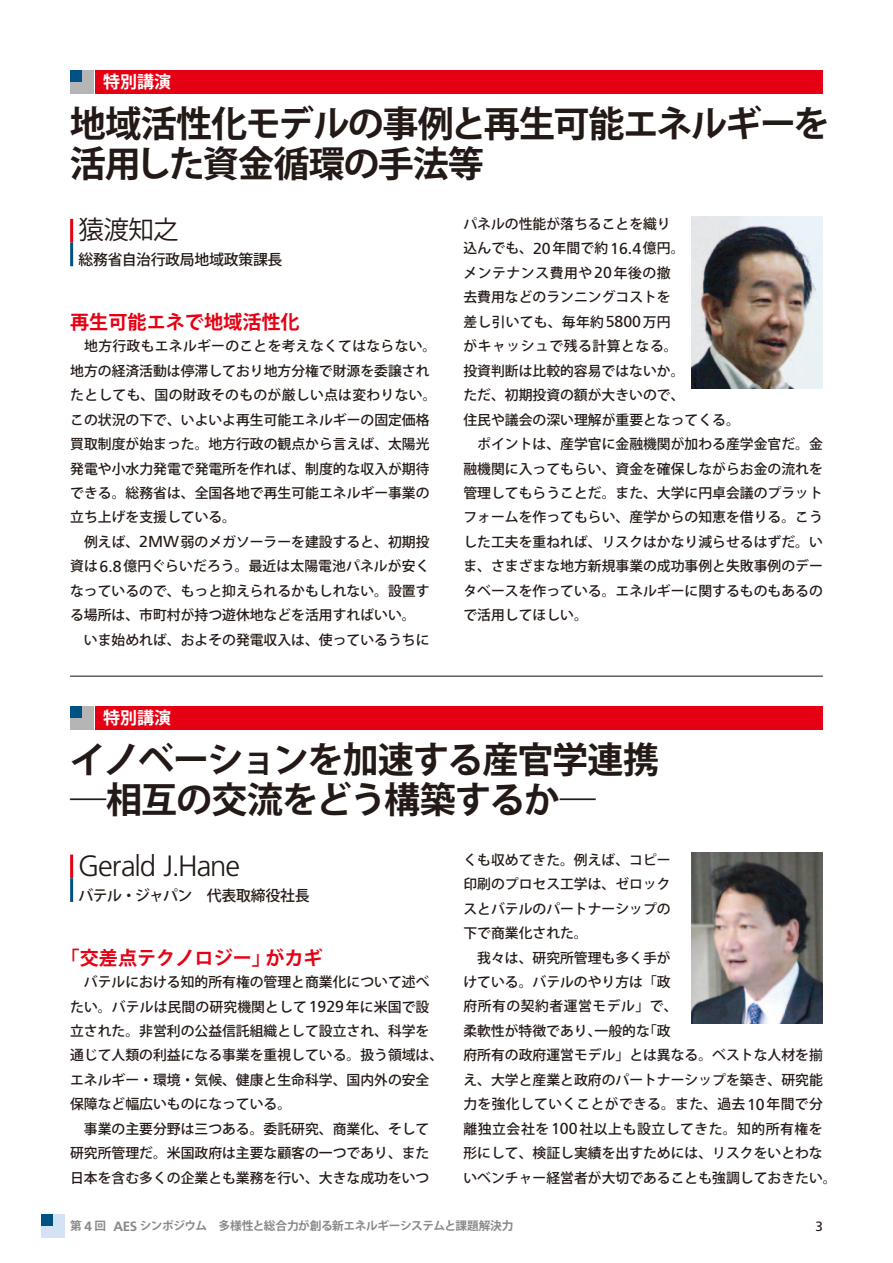
<style>
.page{position:relative;width:893px;height:1263px;background:#fff}
.page>*{position:absolute;margin:0;border:0;box-sizing:border-box;transform-origin:0 0}
.t1{font:700 36.15px/40.3px "Koz Go Pro";letter-spacing:-.04em;color:#231916}
.t2{font:300 29.4px "Frutiger";letter-spacing:-.04em;color:#231916}
.t3{font:25.5px "Koz Go Pro";color:#231916}
.t4{font:700 19.2px "Koz Go Pro";color:#e60013}
.t5{font:700 16.95px "Koz Go Pro";color:#fff}
.t6{font:15.9px "Frutiger";color:#231916}
.t7{font:500 14.85px "Koz Go Pro";letter-spacing:-.02em;color:#231916}
.t8{font:500 13.8px/24.5px "Koz Go Pro";color:#231916}
.t9{font:500 13.8px "Koz Go Pro";letter-spacing:.02em;color:#231916}
.t10{font:500 13.8px/24.5px "Koz Go Pro";letter-spacing:.025em;color:#231916}
.t11{font:500 13.8px "Koz Go Pro";letter-spacing:.04em;color:#231916}
.t12{font:700 13.5px "Frutiger";color:#898989}
.t13{font:13.5px "Frutiger";color:#231916}
.t14{font:700 11.7px "Koz Go Pro";letter-spacing:-.035em;color:#898989}
.s1{font-family:"Frutiger";font-weight:400;font-size:15.9px}
</style>
<div class="page">
<div style="left:41px;top:1214px;width:11px;height:11px;background:#005184"></div>
<div style="left:53px;top:1214px;width:11px;height:11px;background:#d3e3f5"></div>
<div style="left:41px;top:1226px;width:11px;height:11px;background:#d3e3f5"></div>
<div style="left:53px;top:1226px;width:11px;height:11px;background:#d3e3f5"></div>
<div style="left:95px;top:70px;width:728px;height:24px;background:#e60013"></div>
<div style="left:70px;top:70px;width:11px;height:11px;background:#005184"></div>
<div style="left:82px;top:70px;width:12px;height:11px;background:#b5b5b6"></div>
<div style="left:70px;top:82px;width:11px;height:12px;background:#b5b5b6"></div>
<div style="left:82px;top:82px;width:12px;height:12px;background:#b5b5b6"></div>
<div style="left:95px;top:706px;width:728px;height:23px;background:#e60013"></div>
<div style="left:70px;top:706px;width:11px;height:11px;background:#005184"></div>
<div style="left:82px;top:706px;width:12px;height:11px;background:#b5b5b6"></div>
<div style="left:70px;top:718px;width:11px;height:11px;background:#b5b5b6"></div>
<div style="left:82px;top:718px;width:12px;height:11px;background:#b5b5b6"></div>
<hr style="left:70px;top:219px;width:3px;height:24px;background:#e60013">
<hr style="left:70px;top:243px;width:3px;height:23px;background:#005184">
<hr style="left:70px;top:854px;width:3px;height:24px;background:#e60013">
<hr style="left:70px;top:878px;width:3px;height:24px;background:#005184">
<img style="left:691px;top:217px;width:132px;height:171px">
<img style="left:691px;top:853px;width:132px;height:171px">
<hr style="left:70px;top:676px;width:753px;height:1px;background:#231916">
<p class="t5" style="left:103px;top:71px;width:70px">特別講演</p>
<h1 class="t1" style="left:70px;top:106px;width:761px">地域活性化モデルの事例と再生可能エネルギーを活用した資金循環の手法等</h1>
<h3 class="t3" style="left:78px;top:213px;width:102px">猿渡知之</h3>
<p class="t7" style="left:79px;top:250px;width:205px">総務省自治行政局地域政策課長</p>
<h3 class="t4" style="left:70px;top:309px;width:231px">再生可能エネで地域活性化</h3>
<p class="t9" style="left:84px;top:337px;width:354px">地方行政もエネルギーのことを考えなくてはならない。</p>
<p class="t8" style="left:70px;top:359px;width:361px">地方の経済活動は停滞しており地方分権で財源を委譲され</p>
<p class="t9" style="left:70px;top:386px;width:368px">たとしても、国の財政そのものが厳しい点は変わりない。</p>
<p class="t8" style="left:70px;top:408px;width:361px">この状況の下で、いよいよ再生可能エネルギーの固定価格</p>
<p class="t8" style="left:70px;top:432px;width:361px">買取制度が始まった。地方行政の観点から言えば、太陽光</p>
<p class="t8" style="left:70px;top:457px;width:361px">発電や小水力発電で発電所を作れば、制度的な収入が期待</p>
<p class="t8" style="left:70px;top:481px;width:361px">できる。総務省は、全国各地で再生可能エネルギー事業の</p>
<p class="t8" style="left:70px;top:506px;width:167px">立ち上げを支援している。</p>
<p class="t8" style="left:148px;top:530px;width:283px"><span class="s1">MW</span>弱のメガソーラーを建設すると、初期投</p>
<p class="t8" style="left:124px;top:530px;width:307px;text-indent:-39px">例えば、<br>億円ぐらいだろう。最近は太陽電池パネルが安く</p>
<p class="t6" style="left:139px;top:532px;width:10px">2</p>
<p class="t8" style="left:70px;top:555px;width:361px">資は<br>なっているので、もっと抑えられるかもしれない。設置する場所は、市町村が持つ遊休地などを活用すればいい。</p>
<p class="t8" style="left:84px;top:628px;width:347px">いま始めれば、およその発電収入は、使っているうちに</p>
<p class="t6" style="left:100px;top:557px;width:24px">6.8</p>
<p class="t5" style="left:103px;top:707px;width:70px">特別講演</p>
<p class="t8" style="left:643px;top:212px;width:43px;text-indent:-179px">パネルの性能が落ちることを織り億円。</p>
<p class="t8" style="left:553px;top:237px;width:57px">年間で約</p>
<p class="t8" style="left:463px;top:237px;width:71px">込んでも、</p>
<p class="t6" style="left:533px;top:239px;width:19px">20</p>
<p class="t6" style="left:610px;top:239px;width:32px">16.4</p>
<p class="t8" style="left:614px;top:261px;width:58px">年後の撤</p>
<p class="t11" style="left:463px;top:264px;width:130px">メンテナンス費用や</p>
<p class="t8" style="left:463px;top:286px;width:209px">去費用などのランニングコストを</p>
<p class="t8" style="left:643px;top:310px;width:29px">万円</p>
<p class="t6" style="left:594px;top:263px;width:19px">20</p>
<p class="t8" style="left:463px;top:310px;width:223px">差し引いても、毎年約<br>がキャッシュで残る計算となる。投資判断は比較的容易ではないか。ただ、初期投資の額が大きいので、</p>
<p class="t6" style="left:606px;top:312px;width:37px">5800</p>
<p class="t8" style="left:463px;top:408px;width:278px">住民や議会の深い理解が重要となってくる。</p>
<p class="t8" style="left:477px;top:432px;width:347px">ポイントは、産学官に金融機関が加わる産学金官だ。金</p>
<p class="t8" style="left:463px;top:457px;width:361px">融機関に入ってもらい、資金を確保しながらお金の流れを</p>
<p class="t8" style="left:463px;top:481px;width:361px">管理してもらうことだ。また、大学に円卓会議のプラット</p>
<p class="t8" style="left:463px;top:506px;width:361px">フォームを作ってもらい、産学からの知恵を借りる。こう</p>
<p class="t8" style="left:463px;top:530px;width:361px">した工夫を重ねれば、リスクはかなり減らせるはずだ。い</p>
<p class="t8" style="left:463px;top:555px;width:361px">ま、さまざまな地方新規事業の成功事例と失敗事例のデー</p>
<p class="t8" style="left:463px;top:579px;width:361px">タベースを作っている。エネルギーに関するものもあるの</p>
<p class="t8" style="left:463px;top:604px;width:126px">で活用してほしい。</p>
<h1 class="t1" style="left:69px;top:742px;width:591px">イノベーションを加速する産官学連携―相互の交流をどう構築するか―</h1>
<h2 class="t2" style="left:78px;top:849px;width:163px">Gerald .J Hane</h2>
<p class="t7" style="left:207px;top:886px;width:104px">代表取締役社長</p>
<p class="t7" style="left:78px;top:886px;width:115px">バテル・ジャパン</p>
<h3 class="t4" style="left:265px;top:945px;width:59px">がカギ</h3>
<h3 class="t4" style="left:61px;top:945px;width:212px">「交差点テクノロジー」</h3>
<p class="t8" style="left:84px;top:970px;width:347px;text-align:right">バテルにおける知的所有権の管理と商業化について述べ年に米国で設</p>
<p class="t8" style="left:70px;top:995px;width:375px">たい。バテルは民間の研究機関として<br>立された。非営利の公益信託組織として設立され、科学を通じて人類の利益になる事業を重視している。扱う領域は、エネルギー・環境・気候、健康と生命科学、国内外の安全保障など幅広いものになっている。</p>
<p class="t8" style="left:70px;top:1117px;width:361px;text-align:justify;text-indent:14px">事業の主要分野は三つある。委託研究、商業化、そして研究所管理だ。米国政府は主要な顧客の一つであり、また日本を含む多くの企業とも業務を行い、大きな成功をいつ</p>
<p class="t6" style="left:309px;top:997px;width:37px">1929</p>
<p class="t8" style="left:463px;top:848px;width:209px;text-align:justify">くも収めてきた。例えば、コピー印刷のプロセス工学は、ゼロックスとバテルのパートナーシップの下で商業化された。</p>
<p class="t8" style="left:477px;top:946px;width:195px">我々は、研究所管理も多く手が</p>
<p class="t8" style="left:463px;top:970px;width:209px">けている。バテルのやり方は「政</p>
<p class="t11" style="left:463px;top:997px;width:216px">府所有の契約者運営モデル」で、</p>
<p class="t8" style="left:643px;top:1019px;width:29px">「政</p>
<p class="t8" style="left:463px;top:1019px;width:140px">柔軟性が特徴であり、</p>
<p class="t8" style="left:595px;top:1019px;width:57px">一般的な</p>
<p class="t8" style="left:463px;top:1044px;width:361px;text-align:right">府所有の政府運営モデル」とは異なる。ベストな人材を揃え、大学と産業と政府のパートナーシップを築き、研究能年間で分</p>
<p class="t10" style="left:580px;top:1093px;width:245px;text-indent:-116px">力を強化していくことができる。また、過去<br>社以上も設立してきた。知的所有権を</p>
<p class="t6" style="left:747px;top:1095px;width:19px">10</p>
<p class="t8" style="left:463px;top:1117px;width:375px">離独立会社を<br>形にして、検証し実績を出すためには、リスクをいとわないベンチャー経営者が大切であることも強調しておきたい。</p>
<p class="t6" style="left:551px;top:1119px;width:28px">100</p>
<p class="t14" style="left:70px;top:1218px;width:13px">第</p>
<p class="t14" style="left:95px;top:1218px;width:13px">回</p>
<p class="t12" style="left:85px;top:1218px;width:9px">4</p>
<p class="t14" style="left:140px;top:1218px;width:69px">シンポジウム</p>
<p class="t12" style="left:113px;top:1218px;width:25px">AES</p>
<p class="t14" style="left:219px;top:1218px;width:296px">多様性と総合力が創る新エネルギーシステムと課題解決力</p>
<p class="t13" style="left:816px;top:1218px;width:9px">3</p>
</div>
